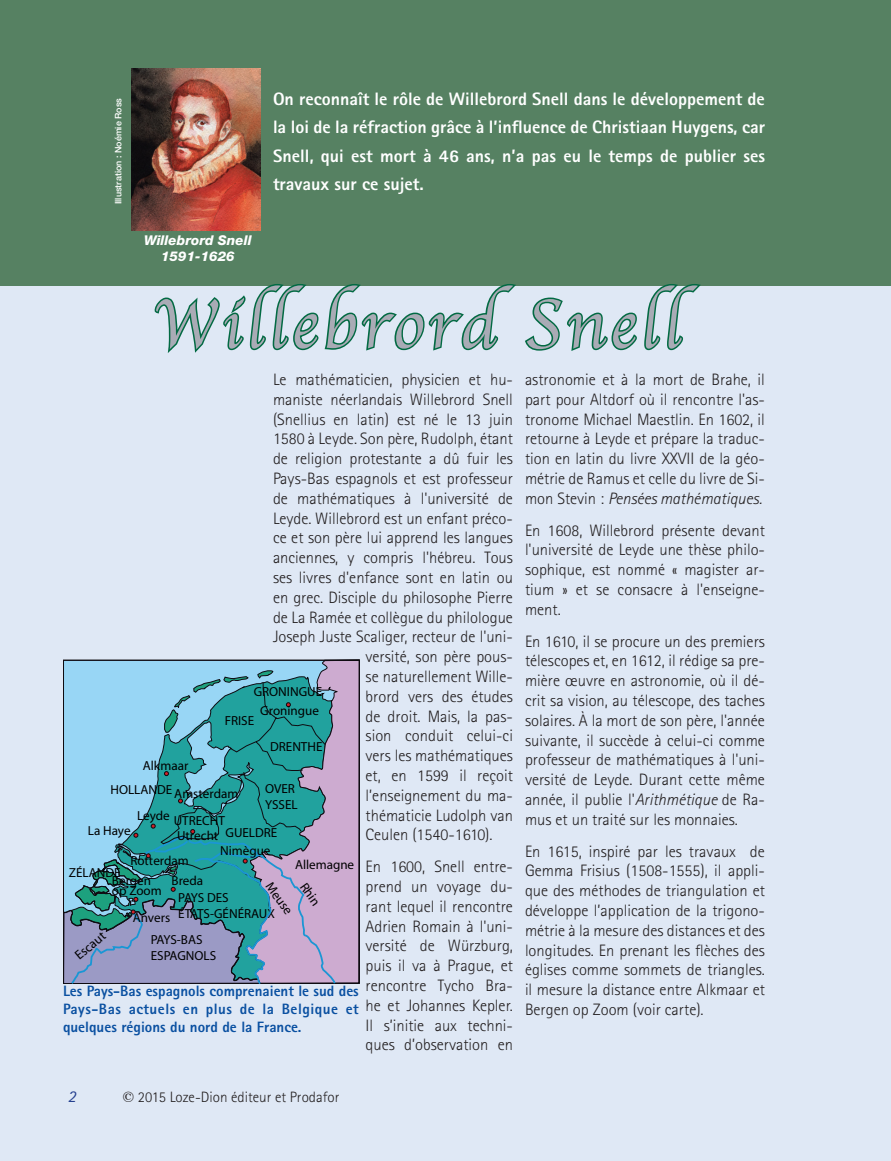
<style>
.page{position:relative;width:891px;height:1161px;background:#dfe8f5}
.page>*{position:absolute;margin:0;border:0;box-sizing:border-box;transform-origin:0 0}
.Titre{font:72px "Apple Chancery";letter-spacing:.05em;color:#a9abb5}
.Sous-titre_2{font:800 18px/28.5px "Rotis Sans Serif";color:#fff;text-align:justify}
.t1{font:300 16.5px/19.8px "Rotis Sans Serif";color:#231f20;text-align:justify}
.Bas_de_page{font:italic 16.5px "Rotis Sans Serif";color:#25408f}
.Sous-titre_2-2{font:800 15px/18px "Rotis Sans Serif";color:#0a50a1;text-align:justify}
.t2{font:300 15px "Rotis Sans Serif";color:#231f20}
.Bas_de_photos{font:italic 800 13.5px "Helvetica Neue LT Std";color:#fff}
.t3{font:13.05px/15.8px "Myriad";color:#000}
.Théorème{font:500 9px "Helvetica Neue LT Std";color:#fff}
.s1{font-style:italic}
.s2{font-family:"Times";font-weight:400}
</style>
<div class="page">
<div style="left:0;top:0;width:891px;height:286px;background:#568162"></div>
<svg style="left:154px;top:284px;width:547px;height:69px"></svg>
<svg style="left:64px;top:660px;width:295px;height:324px;background:#72a9bd"></svg>
<img style="left:131px;top:68px;width:130px;height:162px">
<p class="Théorème" style="left:113px;top:204px;width:108px;rotate:-90deg">Illustration : Noémie Ross</p>
<p class="Bas_de_photos" style="left:144px;top:232px;width:109px">Willebrord Snell</p>
<p class="Bas_de_photos" style="left:161px;top:248px;width:75px">1591-1626</p>
<p class="Sous-titre_2" style="left:273px;top:84px;width:494px">On reconnaît le rôle de Willebrord Snell dans le développement de la loi de la réfraction grâce à l’influence de Christiaan Huygens, car Snell, qui est mort à 46 ans, n’a pas eu le temps de publier ses travaux sur ce sujet.</p>
<p class="Titre" style="left:152px;top:267px;width:531px">Willebrord Snell</p>
<p class="t1" style="left:273px;top:370px;width:242px">Le mathématicien, physicien et hu-</p>
<p class="t1" style="left:273px;top:389px;width:241px">maniste néerlandais Willebrord Snell</p>
<p class="t1" style="left:273px;top:409px;width:241px">(Snellius en latin) est né le 13 juin</p>
<p class="t1" style="left:273px;top:429px;width:242px">1580 à Leyde. Son père, Rudolph, étant</p>
<p class="t1" style="left:273px;top:449px;width:241px">de religion protestante a dû fuir les</p>
<p class="t1" style="left:273px;top:469px;width:241px">Pays-Bas espagnols et est professeur</p>
<p class="t1" style="left:273px;top:488px;width:241px">de mathématiques à l'université de</p>
<p class="t1" style="left:273px;top:508px;width:242px">Leyde. Willebrord est un enfant préco-</p>
<p class="t1" style="left:273px;top:528px;width:241px">ce et son père lui apprend les langues</p>
<p class="t1" style="left:273px;top:548px;width:242px">anciennes, y compris l'hébreu. Tous</p>
<p class="t1" style="left:273px;top:568px;width:241px">ses livres d'enfance sont en latin ou</p>
<p class="t1" style="left:273px;top:587px;width:241px">en grec. Disciple du philosophe Pierre</p>
<p class="t1" style="left:273px;top:607px;width:241px">de La Ramée et collègue du philologue</p>
<p class="t1" style="left:273px;top:627px;width:242px">Joseph Juste Scaliger, recteur de l'uni-</p>
<p class="t1" style="left:366px;top:647px;width:149px">versité, son père pous-</p>
<p class="t1" style="left:366px;top:667px;width:149px">se naturellement Wille-</p>
<p class="t1" style="left:366px;top:686px;width:149px">brord vers des études</p>
<p class="t1" style="left:366px;top:706px;width:149px">de droit. Mais, la pas-</p>
<p class="t1" style="left:366px;top:726px;width:149px">sion conduit celui-ci</p>
<p class="t1" style="left:366px;top:746px;width:149px">vers les mathématiques</p>
<p class="t1" style="left:366px;top:766px;width:149px">et, en 1599 il reçoit</p>
<p class="t1" style="left:366px;top:785px;width:149px">l’enseignement du ma-</p>
<p class="t1" style="left:366px;top:805px;width:149px">thématicie Ludolph van</p>
<p class="t1" style="left:366px;top:825px;width:129px">Ceulen (1540-1610).</p>
<p class="t1" style="left:366px;top:857px;width:149px">En 1600, Snell entre&shy;prend un voyage du&shy;rant lequel il rencontre Adrien Romain à l'uni&shy;versité de Würzburg, puis il va à Prague, et rencontre Tycho Bra&shy;he et Johannes Kepler.<br>Il s’initie aux techni&shy;ques d’observation en</p>
<p class="t3" style="left:225px;top:678px;width:99px;line-height:28.7px;text-indent:29px">GRONINGUE<br>FRISE</p>
<p class="t3" style="left:270px;top:739px;width:54px">DRENTHE</p>
<p class="t3" style="left:260px;top:703px;width:60px">Groningue</p>
<p class="t3" style="left:143px;top:758px;width:47px">Alkmaar</p>
<p class="t3" style="left:265px;top:782px;width:34px">OVER<br>YSSEL</p>
<p class="t3" style="left:226px;top:825px;width:53px">GUELDRE</p>
<p class="t3" style="left:111px;top:783px;width:63px">HOLLANDE</p>
<p class="t3" style="left:174px;top:786px;width:66px">Amsterdam</p>
<p class="t3" style="left:137px;top:808px;width:34px">Leyde</p>
<p class="t3" style="left:174px;top:814px;width:53px">UTRECHT</p>
<p class="t3" style="left:88px;top:823px;width:44px">La Haye</p>
<p class="t3" style="left:177px;top:829px;width:43px">Utrecht</p>
<p class="t3" style="left:220px;top:843px;width:52px">Nimègue</p>
<p class="t3" style="left:172px;top:851px;width:33px;line-height:20.1px;text-indent:-41px">Rotterdam<br>Breda</p>
<p class="t3" style="left:295px;top:857px;width:61px">Allemagne</p>
<p class="t3" style="left:69px;top:865px;width:53px">ZÉLANDE</p>
<p class="t3" style="left:112px;top:876px;width:51px;line-height:10.2px">Bergen op Zoom</p>
<p class="t3" style="left:274px;top:879px;width:38px;rotate:54deg">Meuse</p>
<p class="t3" style="left:309px;top:880px;width:26px;rotate:54deg">Rhin</p>
<p class="t3" style="left:178px;top:891px;width:98px">PAYS DES<br>ÉTATS-GÉNÉRAUX</p>
<p class="t3" style="left:133px;top:910px;width:39px">Anvers</p>
<p class="t3" style="left:72px;top:951px;width:37px;rotate:-40deg">Escaut</p>
<p class="t3" style="left:151px;top:932px;width:67px">PAYS-BAS<br>ESPAGNOLS</p>
<p class="Sous-titre_2-2" style="left:63px;top:982px;width:297px">Les Pays-Bas espagnols comprenaient le sud des Pays-Bas actuels en plus de la Belgique et quelques régions du nord de la France.</p>
<p class="t1" style="left:525px;top:370px;width:242px">astronomie et à la mort de Brahe, il part pour Altdorf où il rencontre l'as&shy;tronome Michael Maestlin. En 1602, il retourne à Leyde et prépare la traduc&shy;tion en latin du livre XXVII de la géo&shy;métrie de Ramus et celle du livre de Si&shy;mon Stevin : <span class="s1">Pensées mathématiques.</span></p>
<p class="t1" style="left:525px;top:520px;width:242px">En 1608, Willebrord présente devant l'université de Leyde une thèse philo&shy;sophique, est nommé « magister ar&shy;tium » et se consacre à l'enseigne&shy;ment.</p>
<p class="t1" style="left:525px;top:631px;width:242px">En 1610, il se procure un des premiers télescopes et, en 1612, il rédige sa pre&shy;mière œuvre en astronomie, où il dé&shy;crit sa vision, au télescope, des taches solaires. À la mort de son père, l'année suivante, il succède à celui-ci comme professeur de mathématiques à l'uni&shy;versité de Leyde. Durant cette même année, il publie l'<span class="s1">Arithmétique</span> de Ra&shy;mus et un traité sur les monnaies.</p>
<p class="t1" style="left:525px;top:841px;width:242px">En 1615, inspiré par les travaux de Gemma Frisius (1508-1555), il appli&shy;que des méthodes de triangulation et développe l’application de la trigono&shy;métrie à la mesure des distances et des longitudes. En prenant les flèches des églises comme sommets de triangles. il mesure la distance entre Alkmaar et Bergen op Zoom (voir carte).</p>
<p class="Bas_de_page" style="left:68px;top:1086px;width:10px">2</p>
<p class="t2" style="left:123px;top:1088px;width:218px"><span class="s2">©</span> 2015 Loze-Dion éditeur et Prodafor</p>
</div>
